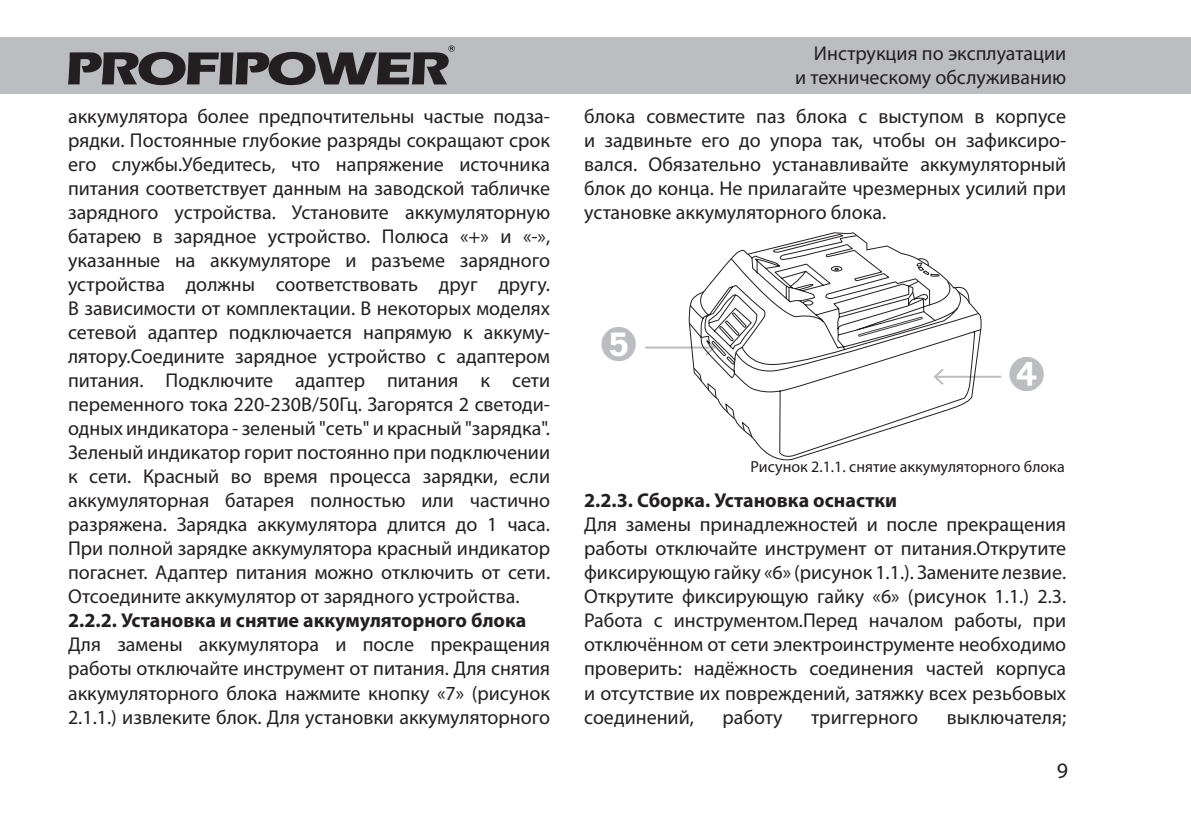
<style>
.page{position:relative;width:1191px;height:823px;background:#fff}
.page>*{position:absolute;margin:0;border:0;box-sizing:border-box;transform-origin:0 0}
.гланый_раздел{font:36px "MS P Gothic";color:#bcbdc0}
.t1{font:22px "Myriad Pro";color:#231f20}
.текст{font:20px/24px "Myriad Pro";color:#231f20;text-align:justify}
.подраздел{font:700 20px "Myriad Pro";color:#231f20}
.предписывающие{font:16px "Myriad Pro";color:#231f20}
</style>
<div class="page">
<div style="left:0;top:37px;width:1191px;height:57px;background:#bcbdc0"></div>
<svg style="left:68px;top:45px;width:387px;height:40px"></svg>
<hr style="left:935px;top:375px;width:66px;height:2px;background:#bcbdc0">
<hr style="left:645px;top:346px;width:69px;height:2px;background:#bcbdc0">
<svg style="left:688px;top:233px;width:293px;height:225px"></svg>
<svg style="left:735px;top:280px;width:244px;height:107px"></svg>
<p class="текст" style="left:68px;top:104px;width:483px">аккумулятора более предпочтительны частые подза&shy;рядки. Постоянные глубокие разряды сокращают срок его службы.Убедитесь, что напряжение источника питания соответствует данным на заводской табличке зарядного устройства. Установите аккумуляторную батарею в зарядное устройство. Полюса «+» и «-», указанные на аккумуляторе и разъеме зарядного устройства должны соответствовать друг другу.<br>В зависимости от комплектации. В некоторых моделях сетевой адаптер подключается напрямую к аккуму&shy;лятору.Соедините зарядное устройство с адаптером питания. Подключите адаптер питания к сети переменного тока 220-230В/50Гц. Загорятся 2 светоди&shy;одных индикатора - зеленый "сеть" и красный "зарядка".<br>Зеленый индикатор горит постоянно при подключении к сети. Красный во время процесса зарядки, если аккумуляторная батарея полностью или частично разряжена. Зарядка аккумулятора длится до 1 часа.<br>При полной зарядке аккумулятора красный индикатор погаснет. Адаптер питания можно отключить от сети.<br>Отсоедините аккумулятор от зарядного устройства.</p>
<p class="подраздел" style="left:68px;top:607px;width:460px">2.2.2. Установка и снятие аккумуляторного блока</p>
<p class="текст" style="left:68px;top:632px;width:483px">Для замены аккумулятора и после прекращения работы отключайте инструмент от питания. Для снятия аккумуляторного блока нажмите кнопку «7» (рисунок 2.1.1.) извлеките блок. Для установки аккумуляторного</p>
<p class="текст" style="left:795px;top:41px;width:272px;text-align:right">Инструкция по эксплуатации<br>и техническому обслуживанию</p>
<p class="текст" style="left:584px;top:104px;width:483px">блока совместите паз блока с выступом в корпусе и задвиньте его до упора так, чтобы он зафиксиро&shy;вался. Обязательно устанавливайте аккумуляторный блок до конца. Не прилагайте чрезмерных усилий при установке аккумуляторного блока.</p>
<p class="гланый_раздел" style="left:601px;top:326px;width:37px">➎</p>
<p class="гланый_раздел" style="left:1008px;top:355px;width:37px">➍</p>
<p class="предписывающие" style="left:750px;top:457px;width:316px">Рисунок 2.1.1. снятие аккумуляторного блока</p>
<p class="подраздел" style="left:584px;top:487px;width:314px">2.2.3. Сборка. Установка оснастки</p>
<p class="текст" style="left:584px;top:512px;width:483px">Для замены принадлежностей и после прекращения работы отключайте инструмент от питания.Открутите фиксирующую гайку «6» (рисунок 1.1.). Замените лезвие.<br>Открутите фиксирующую гайку «6» (рисунок 1.1.) 2.3.<br>Работа с инструментом.Перед началом работы, при отключённом от сети электроинструменте необходимо проверить: надёжность соединения частей корпуса и отсутствие их повреждений, затяжку всех резьбовых соединений,</p>
<p class="текст" style="left:722px;top:704px;width:62px">работу</p>
<p class="текст" style="left:811px;top:704px;width:108px">триггерного</p>
<p class="текст" style="left:946px;top:704px;width:121px">выключателя;</p>
<p class="t1" style="left:1056px;top:756px;width:13px">9</p>
</div>
